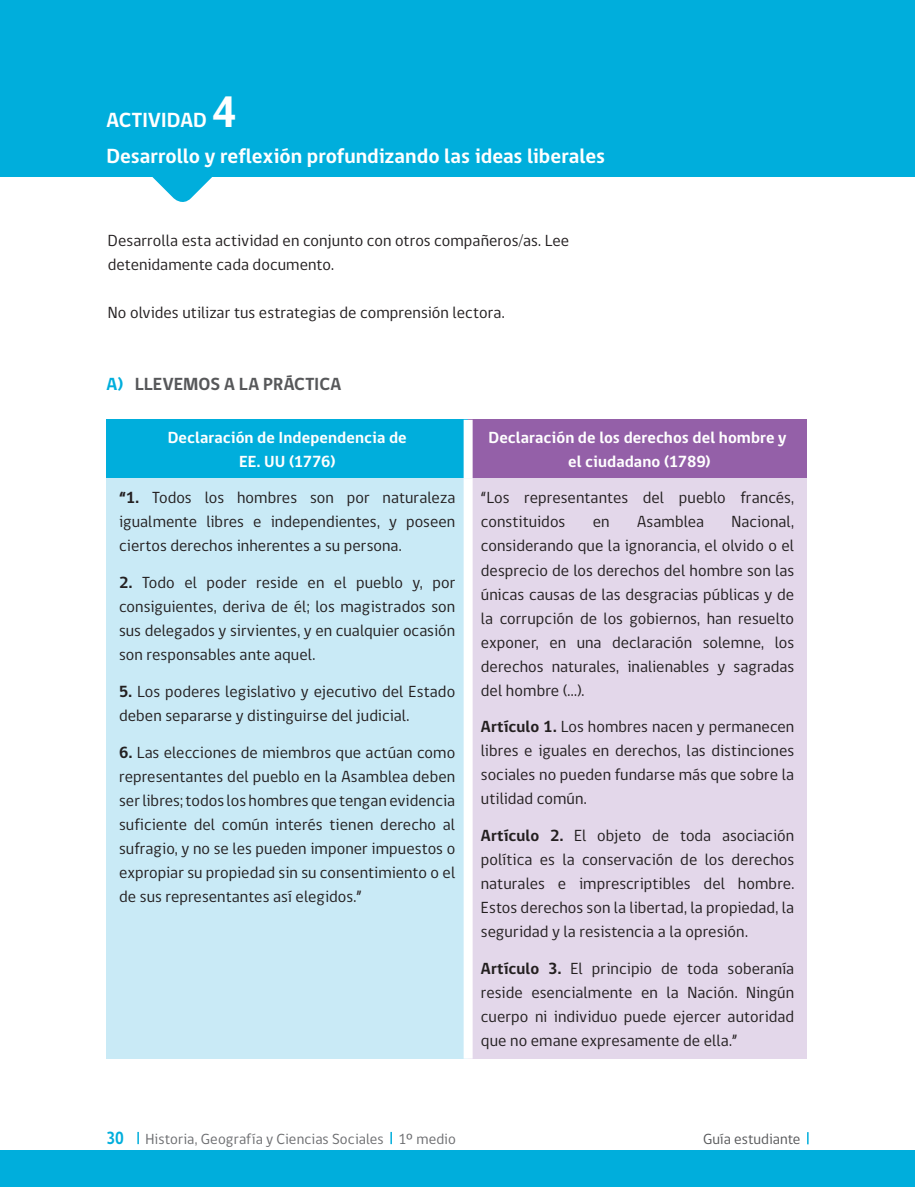
<style>
.page{position:relative;width:915px;height:1187px;background:#fff}
.page>*{position:absolute;margin:0;border:0;box-sizing:border-box;transform-origin:0 0}
.titulos{font:700 45px "gob CL";color:#fff}
.texto_gral_en_2_colu{font:700 21px "gob CL";color:#fff}
.titulos-2{font:700 21px "gob CL";letter-spacing:-.005em;color:#fff}
.texto_gral_en_2_colu-2{font:700 18px "gob CL";letter-spacing:.005em;color:#57585a}
.texto_general_todo_a{font:16.5px/24px "gob CL";letter-spacing:.005em;color:#231f20;text-align:justify}
.texto_gral_2_columna{font:16.5px/24px "gob CL";letter-spacing:.005em;color:#231f20}
.texto_gral_en_2_colu-3{font:700 16.5px "gob CL";letter-spacing:.005em;color:#fff}
.texto_general_todo_a-2{font:700 16.5px "gob CL";letter-spacing:.005em;color:#fff}
.t1{font:15px "gob CL";letter-spacing:.01em;color:#6c6d70}
.t2{font:15px "gob CL";color:#57585a}
.s1{font-size:45px}
.s2{color:#00aedc}
.s3{font-weight:700}
.s4{font-weight:700;font-size:18px;color:#00aedc}
</style>
<div class="page">
<div style="left:0;top:0;width:914px;height:176px;background:#00aedc"></div>
<svg style="left:40px;top:176px;width:285px;height:26px"></svg>
<svg style="left:137px;top:1131px;width:2px;height:12px"></svg>
<svg style="left:390px;top:1131px;width:2px;height:12px"></svg>
<div style="left:0;top:1149px;width:914px;height:37px;background:#00aedc"></div>
<svg style="left:807px;top:1132px;width:1px;height:12px"></svg>
<div style="left:106px;top:420px;width:362px;height:58px;background:#00aedc"></div>
<div style="left:468px;top:420px;width:338px;height:58px;background:#9460a8"></div>
<div style="left:106px;top:478px;width:362px;height:580px;background:#c9eaf6"></div>
<div style="left:468px;top:478px;width:338px;height:580px;background:#e3d7ea"></div>
<div style="left:463px;top:420px;width:9px;height:58px;background:#fff"></div>
<div style="left:463px;top:478px;width:9px;height:580px;background:#fff"></div>
<p class="titulos" style="left:212px;top:81px;width:27px">2</p>
<p class="titulos-2" style="left:106px;top:105px;width:132px">ACTIVIDAD <span class="s1">4</span></p>
<p class="texto_gral_en_2_colu" style="left:106px;top:142px;width:500px">Desarrollo y reflexión profundizando las ideas liberales</p>
<p class="texto_gral_2_columna" style="left:108px;top:229px;width:463px">Desarrolla esta actividad en conjunto con otros compañeros/as. Lee detenidamente cada documento.</p>
<p class="texto_gral_2_columna" style="left:108px;top:301px;width:398px">No olvides utilizar tus estrategias de comprensión lectora.</p>
<p class="texto_gral_en_2_colu-2" style="left:106px;top:372px;width:236px"><span class="s2">A)</span> LLEVEMOS A LA PRÁCTICA</p>
<p class="texto_general_todo_a-2" style="left:168px;top:426px;width:240px">Declaración de Independencia de</p>
<p class="texto_general_todo_a-2" style="left:239px;top:450px;width:98px">EE. UU (1776)</p>
<p class="texto_general_todo_a" style="left:119px;top:486px;width:337px"><span class="s3">“1.</span> Todos los hombres son por naturaleza igualmente libres e independientes, y poseen ciertos derechos inherentes a su persona.</p>
<p class="texto_general_todo_a" style="left:119px;top:571px;width:337px"><span class="s3">2.</span> Todo el poder reside en el pueblo y, por consiguientes, deriva de él; los magistrados son sus delegados y sirvientes, y en cualquier ocasión son responsables ante aquel.</p>
<p class="texto_general_todo_a" style="left:119px;top:679px;width:337px"><span class="s3">5.</span> Los poderes legislativo y ejecutivo del Estado deben separarse y distinguirse del judicial.</p>
<p class="texto_general_todo_a" style="left:119px;top:740px;width:337px"><span class="s3">6.</span> Las elecciones de miembros que actúan como representantes del pueblo en la Asamblea deben ser libres; todos los hombres que tengan evidencia suficiente del común interés tienen derecho al sufragio, y no se les pueden imponer impuestos o expropiar su propiedad sin su consentimiento o el de sus representantes así elegidos.”</p>
<p class="texto_gral_en_2_colu-3" style="left:488px;top:426px;width:300px">Declaración de los derechos del hombre y</p>
<p class="texto_gral_en_2_colu-3" style="left:568px;top:450px;width:144px">el ciudadano (1789)</p>
<p class="texto_general_todo_a" style="left:480px;top:486px;width:315px">“Los representantes del pueblo francés, constituidos</p>
<p class="texto_general_todo_a" style="left:480px;top:510px;width:315px;text-indent:250px">Nacional, considerando que la ignorancia, el olvido o el desprecio de los derechos del hombre son las únicas causas de las desgracias públicas y de la corrupción de los gobiernos, han resuelto exponer, en una declaración solemne, los derechos naturales, inalienables y sagradas del hombre (...).</p>
<p class="texto_general_todo_a" style="left:480px;top:715px;width:315px"><span class="s3">Artículo 1.</span> Los hombres nacen y permanecen libres e iguales en derechos, las distinciones sociales no pueden fundarse más que sobre la utilidad común.</p>
<p class="texto_general_todo_a" style="left:480px;top:824px;width:315px"><span class="s3">Artículo 2.</span> El objeto de toda asociación política es la conservación de los derechos naturales e imprescriptibles del hombre.<br>Estos derechos son la libertad, la propiedad, la seguridad y la resistencia a la opresión.</p>
<p class="texto_general_todo_a" style="left:480px;top:956px;width:315px"><span class="s3">Artículo 3.</span> El principio de toda soberanía reside esencialmente en la Nación. Ningún cuerpo ni individuo puede ejercer autoridad que no emane expresamente de ella.”</p>
<p class="texto_general_todo_a" style="left:592px;top:510px;width:18px">en</p>
<p class="texto_general_todo_a" style="left:636px;top:510px;width:68px">Asamblea</p>
<p class="t1" style="left:106px;top:1128px;width:351px"><span class="s4">30</span> Historia, Geografía y Ciencias Sociales 1º medio</p>
<p class="t2" style="left:703px;top:1128px;width:99px">Guía estudiante</p>
</div>
